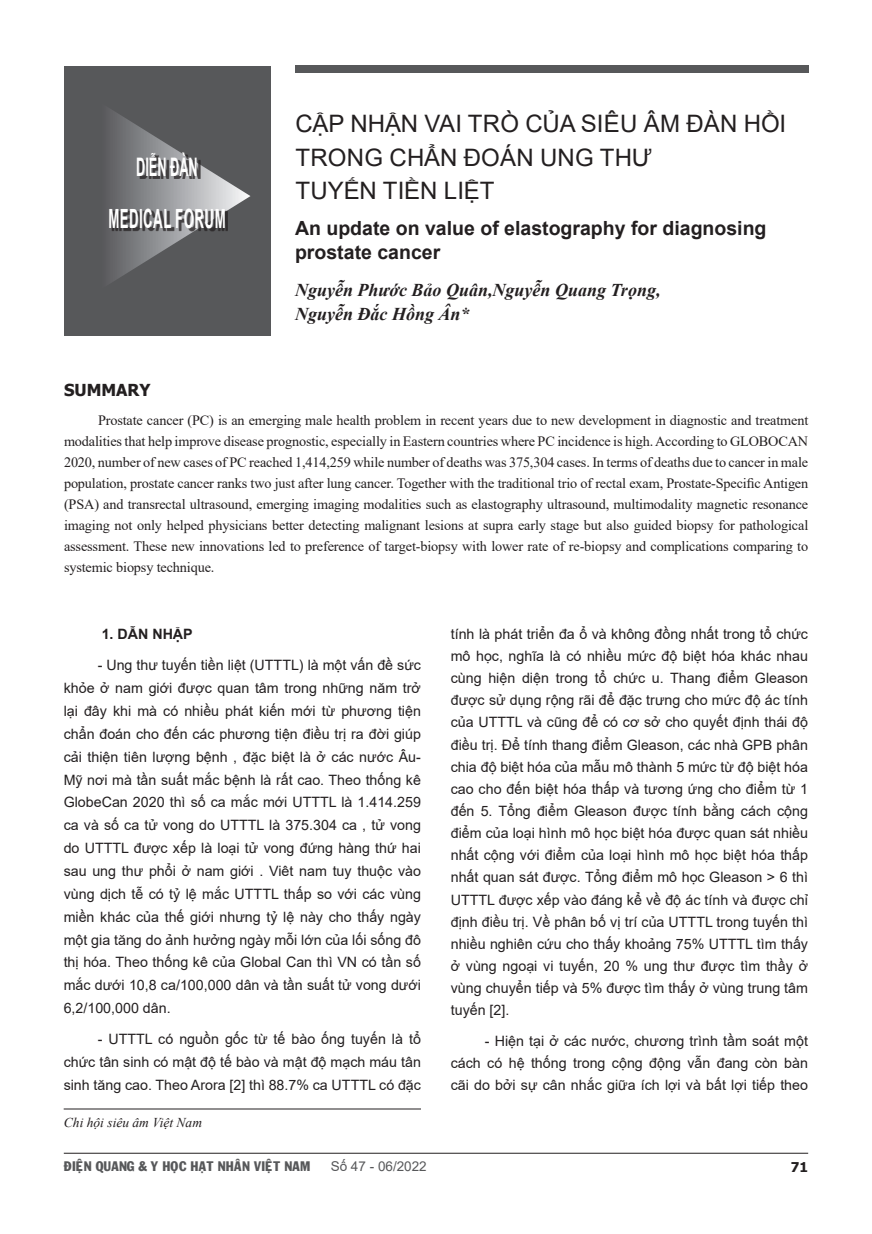
<style>
.page{position:relative;width:872px;height:1234px;background:#fff}
.page>*{position:absolute;margin:0;border:0;box-sizing:border-box;transform-origin:0 0}
.t1{font:700 26.4px "Arial";letter-spacing:.035em;color:#fff;scale:.5 1}
.t2{font:700 25.5px "Arial";color:#fff;scale:.5 1}
.titbai{font:24px/33px "Arial";letter-spacing:.01em;color:#231f20}
.titbai-2{font:700 19.5px/24px "Arial";color:#231f20}
.titbai-3{font:italic 700 18px "Times New Roman";color:#231f20}
.t3{font:700 16.5px "Tahoma";color:#231f20}
.t4{font:14.25px/22px "Arial";color:#231f20;text-align:justify}
.t5{font:14.25px/21px "Times New Roman";letter-spacing:-.01em;color:#231f20;text-align:justify}
.t6{font:700 14.25px "Arial";color:#231f20}
.t7{font:13.5px "VNI Franko";color:#57585a}
.t8{font:italic 13.5px "Times New Roman";color:#231f20}
.t9{font:13.5px "Arial";color:#57585a}
.t10{font:700 13.5px "Tahoma";color:#231f20}
</style>
<div class="page">
<hr style="left:64px;top:1152px;width:744px;height:1px;background:#231f20">
<div style="left:295px;top:65px;width:513px;height:8px;background:#57585a"></div>
<div style="left:64px;top:66px;width:206px;height:269px;background:#57585a"></div>
<svg style="left:110px;top:109px;width:140px;height:174px"></svg>
<div style="left:139px;top:154px;width:62px;height:25px;background:#231f20;opacity:.75"></div>
<div style="left:111px;top:210px;width:117px;height:21px;background:#231f20;opacity:.75"></div>
<hr style="left:64px;top:1108px;width:357px;height:1px;background:#231f20">
<p class="t2" style="left:136px;top:149px;width:125px">DIỄN ĐÀN</p>
<p class="t1" style="left:108px;top:199px;width:236px">MEDICAL FORUM</p>
<p class="titbai" style="left:295px;top:107px;width:492px">CẬP NHẬN VAI TRÒ CỦA SIÊU ÂM ĐÀN HỒI<br>TRONG CHẨN ĐOÁN UNG THƯ</p>
<p class="titbai" style="left:295px;top:173px;width:200px">TUYẾN TIỀN LIỆT</p>
<p class="titbai-2" style="left:295px;top:217px;width:473px">An update on value of elastography for diagnosing prostate cancer</p>
<p class="titbai-3" style="left:295px;top:277px;width:367px">Nguyễn Phước Bảo Quân,Nguyễn Quang Trọng,</p>
<p class="titbai-3" style="left:295px;top:301px;width:176px">Nguyễn Đắc Hồng Ân*</p>
<p class="t3" style="left:64px;top:378px;width:88px">SUMMARY</p>
<p class="t5" style="left:64px;top:409px;width:746px;text-indent:34px">Prostate cancer (PC) is an emerging male health problem in recent years due to new development in diagnostic and treatment modalities that help improve disease prognostic, especially in Eastern countries where PC incidence is high. According to GLOBOCAN 2020, number of new cases of PC reached 1,414,259 while number of deaths was 375,304 cases. In terms of deaths due to cancer in male population, prostate cancer ranks two just after lung cancer. Together with the traditional trio of rectal exam, Prostate-Specific Antigen (PSA) and transrectal ultrasound, emerging imaging modalities such as elastography ultrasound, multimodality magnetic resonance imaging not only helped physicians better detecting malignant lesions at supra early stage but also guided biopsy for pathological assessment. These new innovations led to preference of target-biopsy with lower rate of re-biopsy and complications comparing to systemic biopsy technique.</p>
<p class="t6" style="left:102px;top:623px;width:93px">1. DẪN NHẬP</p>
<p class="t4" style="left:64px;top:653px;width:359px;line-height:22.8px;text-indent:34px">- Ung thư tuyến tiền liệt (UTTTL) là một vấn đề sức khỏe ở nam giới được quan tâm trong những năm trở lại đây khi mà có nhiều phát kiến mới từ phương tiện chẩn đoán cho đến các phương tiện điều trị ra đời giúp cải thiện tiên lượng bệnh , đặc biệt là ở các nước Âu-Mỹ nơi mà tần suất mắc bệnh là rất cao. Theo thống kê GlobeCan 2020 thì số ca mắc mới UTTTL là 1.414.259 ca và số ca tử vong do UTTTL là 375.304 ca , tử vong do UTTTL được xếp là loại tử vong đứng hàng thứ hai sau ung thư phổi ở nam giới . Viêt nam tuy thuộc vào vùng dịch tễ có tỷ lệ mắc UTTTL thấp so với các vùng miền khác của thế giới nhưng tỷ lệ này cho thấy ngày một gia tăng do ảnh hưởng ngày mỗi lớn của lối sống đô thị hóa. Theo thống kê của Global Can thì VN có tần số mắc dưới 10,8 ca/100,000 dân và tần suất tử vong dưới 6,2/100,000 dân.</p>
<p class="t4" style="left:64px;top:1027px;width:359px;line-height:22.8px;text-indent:34px">- UTTTL có nguồn gốc từ tế bào ống tuyến là tổ chức tân sinh có mật độ tế bào và mật độ mạch máu tân sinh tăng cao. Theo Arora [2] thì 88.7% ca UTTTL có đặc</p>
<p class="t8" style="left:64px;top:1112px;width:140px">Chi hội siêu âm Việt Nam</p>
<p class="t4" style="left:451px;top:622px;width:359px">tính là phát triển đa ổ và không đồng nhất trong tổ chức mô học, nghĩa là có nhiều mức độ biệt hóa khác nhau cùng hiện diện trong tổ chức u. Thang điểm Gleason được sử dụng rộng rãi để đặc trưng cho mức độ ác tính của UTTTL và cũng để có cơ sở cho quyết định thái độ điều trị. Để tính thang điểm Gleason, các nhà GPB phân chia độ biệt hóa của mẫu mô thành 5 mức từ độ biệt hóa cao cho đến biệt hóa thấp và tương ứng cho điểm từ 1 đến 5. Tổng điểm Gleason được tính bằng cách cộng điểm của loại hình mô học biệt hóa được quan sát nhiều nhất cộng với điểm của loại hình mô học biệt hóa thấp nhất quan sát được. Tổng điểm mô học Gleason &gt; 6 thì UTTTL được xếp vào đáng kể về độ ác tính và được chỉ định điều trị. Về phân bố vị trí của UTTTL trong tuyến thì nhiều nghiên cứu cho thấy khoảng 75% UTTTL tìm thấy ở vùng ngoại vi tuyến, 20 % ung thư được tìm thầy ở vùng chuyển tiếp và 5% được tìm thấy ở vùng trung tâm tuyến [2].</p>
<p class="t4" style="left:451px;top:1029px;width:359px;text-indent:34px">- Hiện tại ở các nước, chương trình tầm soát một cách có hệ thống trong cộng động vẫn đang còn bàn cãi do bởi sự cân nhắc giữa ích lợi và bất lợi tiếp theo</p>
<p class="t7" style="left:64px;top:1155px;width:248px">ÑIEÄN QUANG &amp; Y HOÏC HAÏT NHAÂN VIEÄT NAM</p>
<p class="t9" style="left:331px;top:1156px;width:98px">Số 47 - 06/2022</p>
<p class="t10" style="left:791px;top:1157px;width:19px">71</p>
</div>
